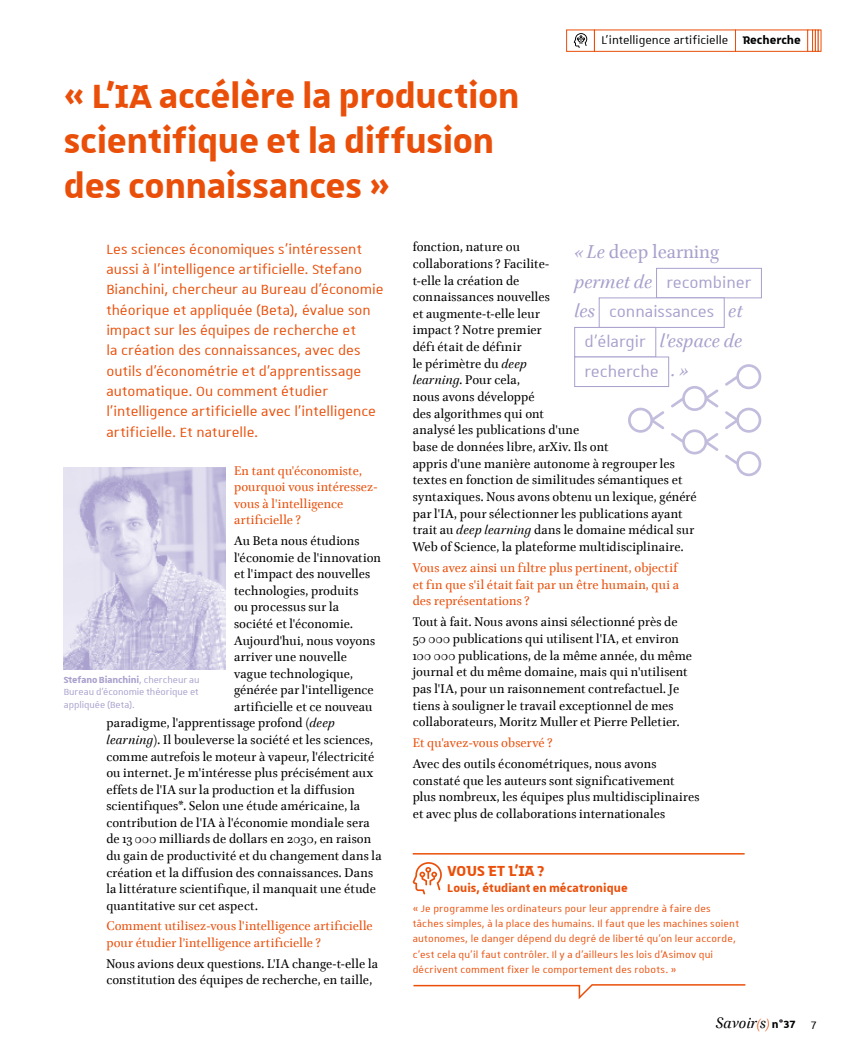
<style>
.page{position:relative;width:851px;height:1063px;background:#fff}
.page>*{position:absolute;margin:0;border:0;box-sizing:border-box;transform-origin:0 0}
.t1{font:700 45px/45px "Unistra D";letter-spacing:-.01em;color:#ea4f0a}
.t2{font:italic 21px "Brill";color:#a9a0cd}
.t3{font:21px "Brill";color:#a9a0cd}
.t4{font:20.7px/29.5px "Unistra D";color:#a9a0cd}
.t5{font:700 19.5px "Unistra C";letter-spacing:.01em;color:#ea4f0a}
.t6{font:18px/20.2px "Unistra B";color:#ea4f0a}
.t7{font:italic 17.25px "Brill";letter-spacing:.005em;color:#000}
.t8{font:15px "Unistra D";color:#000}
.t9{font:700 15px "Unistra B";letter-spacing:.005em;color:#ea4f0a}
.t10{font:14.25px/16.6px "Brill";letter-spacing:.01em;color:#000}
.t11{font:14.25px/16.5px "Brill";letter-spacing:.01em;color:#ea4f0a}
.t12{font:12.75px/15.3px "Unistra A";letter-spacing:.015em;color:#ea4f0a}
.t13{font:12px/12.8px "Unistra B";letter-spacing:-.005em;color:#a9a0cd;text-align:justify}
.s1{font-weight:700}
.s2{font-style:italic}
.s3{font-family:"Brill";font-style:italic;font-size:21px}
.s4{font-family:"Unistra D";font-style:normal;font-size:20.7px}
.s5{font-size:14.1px;color:#ea4f0a}
.s6{font-family:"Unistra B";font-weight:700;font-style:normal;font-size:14.1px}
.s7{font-family:"Unistra A";font-style:normal;font-size:14.4px}
</style>
<div class="page">
<div style="left:656px;top:268px;width:105px;height:30px;border:1px solid #a9a0cd"></div>
<div style="left:599px;top:298px;width:125px;height:30px;border:1px solid #a9a0cd"></div>
<div style="left:574px;top:327px;width:82px;height:30px;border:1px solid #a9a0cd"></div>
<div style="left:574px;top:357px;width:94px;height:30px;border:1px solid #a9a0cd"></div>
<img style="left:64px;top:468px;width:161px;height:201px">
<hr style="left:412px;top:853px;width:332px;height:2px;background:#ea4f0a">
<svg style="left:412px;top:862px;width:30px;height:33px"></svg>
<svg style="left:413px;top:984px;width:333px;height:16px"></svg>
<svg style="left:573px;top:33px;width:14px;height:15px"></svg>
<div style="left:566px;top:30px;width:28px;height:22px;border:1px solid #ea4f0a"></div>
<div style="left:594px;top:30px;width:141px;height:22px;border:1px solid #ea4f0a"></div>
<div style="left:735px;top:30px;width:73px;height:22px;border:1px solid #ea4f0a"></div>
<svg style="left:807px;top:30px;width:5px;height:22px"></svg>
<div style="left:812px;top:30px;width:3px;height:22px;background:#fff;border:1px solid #ea4f0a"></div>
<div style="left:815px;top:30px;width:3px;height:22px;background:#fff;border:1px solid #ea4f0a"></div>
<svg style="left:817px;top:30px;width:4px;height:22px"></svg>
<svg style="left:725px;top:408px;width:36px;height:25px"></svg>
<svg style="left:725px;top:451px;width:36px;height:25px"></svg>
<svg style="left:628px;top:408px;width:36px;height:25px"></svg>
<svg style="left:671px;top:386px;width:47px;height:25px"></svg>
<svg style="left:725px;top:364px;width:36px;height:25px"></svg>
<svg style="left:671px;top:429px;width:47px;height:25px"></svg>
<h1 class="t1" style="left:64px;top:72px;width:457px">« L'IA accélère la production scientifique et la diffusion des connaissances »</h1>
<p class="t8" style="left:601px;top:32px;width:201px">L’intelligence artificielle <span class="s1">Recherche</span></p>
<p class="t6" style="left:106px;top:238px;width:279px">Les sciences économiques s'intéressent aussi à l'intelligence artificielle. Stefano Bianchini, chercheur au Bureau d’économie théorique et appliquée (Beta), évalue son impact sur les équipes de recherche et<br>la création des connaissances, avec des outils d'économétrie et d'apprentissage automatique. Ou comment étudier l'intelligence artificielle avec l'intelligence artificielle. Et naturelle.</p>
<p class="t11" style="left:234px;top:463px;width:145px">En tant qu'économiste, pourquoi vous intéressez&shy;vous à l'intelligence artificielle ?</p>
<p class="t10" style="left:234px;top:533px;width:127px">Au Beta nous étudions</p>
<p class="t10" style="left:234px;top:550px;width:148px">l'économie de l'innovation</p>
<p class="t10" style="left:234px;top:566px;width:138px">et l'impact des nouvelles</p>
<p class="t10" style="left:234px;top:583px;width:126px">technologies, produits</p>
<p class="t10" style="left:234px;top:599px;width:106px">ou processus sur la</p>
<p class="t10" style="left:234px;top:616px;width:120px">société et l'économie.</p>
<p class="t10" style="left:234px;top:633px;width:143px">Aujourd'hui, nous voyons</p>
<p class="t10" style="left:234px;top:649px;width:114px">arriver une nouvelle</p>
<p class="t10" style="left:234px;top:666px;width:120px">vague technologique,</p>
<p class="t10" style="left:234px;top:682px;width:141px">générée par l'intelligence</p>
<p class="t10" style="left:234px;top:699px;width:140px">artificielle et ce nouveau</p>
<p class="t10" style="left:106px;top:715px;width:230px">paradigme, l'apprentissage profond (<span class="s2">deep</span></p>
<p class="t10" style="left:106px;top:732px;width:268px"><span class="s2">learning</span>). Il bouleverse la société et les sciences,</p>
<p class="t10" style="left:106px;top:749px;width:269px">comme autrefois le moteur à vapeur, l'électricité</p>
<p class="t10" style="left:106px;top:765px;width:268px">ou internet. Je m'intéresse plus précisément aux</p>
<p class="t10" style="left:106px;top:782px;width:250px">effets de l'IA sur la production et la diffusion</p>
<p class="t10" style="left:106px;top:798px;width:255px">scientifiques*. Selon une étude américaine, la</p>
<p class="t10" style="left:106px;top:815px;width:265px">contribution de l'IA à l'économie mondiale sera</p>
<p class="t10" style="left:106px;top:831px;width:266px">de 13 000 milliards de dollars en 2030, en raison</p>
<p class="t10" style="left:106px;top:848px;width:277px">du gain de productivité et du changement dans la</p>
<p class="t10" style="left:106px;top:865px;width:268px">création et la diffusion des connaissances. Dans</p>
<p class="t10" style="left:106px;top:881px;width:271px">la littérature scientifique, il manquait une étude</p>
<p class="t10" style="left:106px;top:898px;width:153px">quantitative sur cet aspect.</p>
<p class="t11" style="left:106px;top:919px;width:268px">Comment utilisez-vous l'intelligence artificielle pour étudier l’intelligence artificielle ?</p>
<p class="t10" style="left:106px;top:956px;width:273px">Nous avions deux questions. L'IA change-t-elle la constitution des équipes de recherche, en taille,</p>
<p class="t13" style="left:64px;top:673px;width:137px"><span class="s1">Stefano Bianchini</span>, chercheur au Bureau d’économie théorique et appliquée (Beta).</p>
<p class="t10" style="left:412px;top:239px;width:285px">fonction, nature ou<br>collaborations ? Facilite-<br>t-elle la création de<br>connaissances nouvelles<br>et augmente-t-elle leur<br>impact ? Notre premier<br>défi était de définir<br>le périmètre du <span class="s2">deep<br>learning</span>. Pour cela,<br>nous avons développé<br>des algorithmes qui ont<br>analysé les publications d'une<br>base de données libre, arXiv. Ils ont<br>appris d'une manière autonome à regrouper les textes en fonction de similitudes sémantiques et syntaxiques. Nous avons obtenu un lexique, généré par l'IA, pour sélectionner les publications ayant trait au <span class="s2">deep learning</span> dans le domaine médical sur<br>Web of Science, la plateforme multidisciplinaire.</p>
<p class="t11" style="left:412px;top:560px;width:268px">Vous avez ainsi un filtre plus pertinent, objectif et fin que s'il était fait par un être humain, qui a des représentations ?</p>
<p class="t10" style="left:412px;top:614px;width:281px">Tout à fait. Nous avons ainsi sélectionné près de 50 000 publications qui utilisent l'IA, et environ 100 000 publications, de la même année, du même journal et du même domaine, mais qui n'utilisent pas l'IA, pour un raisonnement contrefactuel. Je tiens à souligner le travail exceptionnel de mes collaborateurs, Moritz Muller et Pierre Pelletier.</p>
<p class="t11" style="left:412px;top:735px;width:141px">Et qu'avez-vous observé ?</p>
<p class="t10" style="left:412px;top:756px;width:288px">Avec des outils économétriques, nous avons constaté que les auteurs sont significativement plus nombreux, les équipes plus multidisciplinaires et avec plus de collaborations internationales</p>
<h2 class="t3" style="left:574px;top:238px;width:146px"><span class="s2">« Le</span> deep learning</h2>
<h3 class="t4" style="left:574px;top:267px;width:178px"><span class="s3">permet de</span> recombiner <span class="s3">les</span> connaissances <span class="s3">et</span></h3>
<h2 class="t2" style="left:584px;top:326px;width:159px"><span class="s4">d'élargir</span> l'espace de</h2>
<h3 class="t4" style="left:584px;top:356px;width:105px">recherche <span class="s3">. »</span></h3>
<h3 class="t5" style="left:447px;top:860px;width:99px">VOUS ET L’IA ?</h3>
<p class="t9" style="left:447px;top:880px;width:182px">Louis, étudiant en mécatronique</p>
<p class="t12" style="left:412px;top:900px;width:328px">« Je programme les ordinateurs pour leur apprendre à faire des tâches simples, à la place des humains. Il faut que les machines soient autonomes, le danger dépend du degré de liberté qu’on leur accorde, c’est cela qu’il faut contrôler. Il y a d’ailleurs les lois d’Asimov qui décrivent comment fixer le comportement des robots. »</p>
<p class="t7" style="left:715px;top:1012px;width:102px">Savoir<span class="s5">(</span>s<span class="s5">)</span><span class="s6">n°37</span> <span class="s7">7</span></p>
</div>
